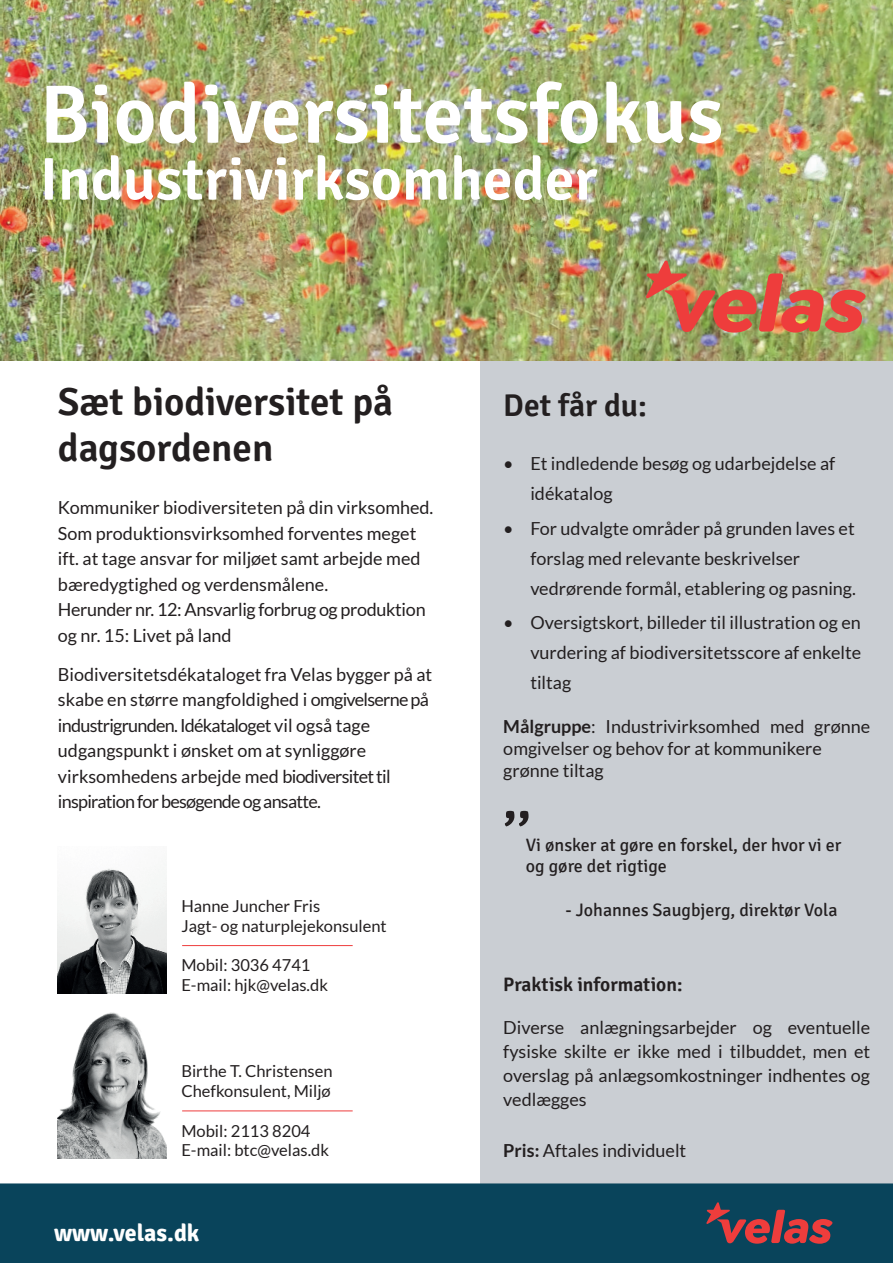
<style>
.page{position:relative;width:893px;height:1263px;background:#fff}
.page>*{position:absolute;margin:0;border:0;box-sizing:border-box;transform-origin:0 0}
.t1{font:600 82.5px "Signika";color:#fff}
.t2{font:600 60px "Signika";color:#fff}
.t3{font:60px "Signika";color:#231f20}
.t4{font:600 39px/46.8px "Signika";color:#231f20}
.t5{font:600 31.5px "Signika";color:#231f20}
.t6{font:700 24px "Signika";color:#fff}
.t7{font:600 19.5px "Signika";color:#231f20}
.t8{font:18px/25.5px "Lato";color:#231f20}
.t9{font:18px/21.6px "Signika";color:#231f20}
.t10{font:16.5px/19.8px "Lato";color:#231f20}
.s1{font-weight:700}
</style>
<div class="page">
<div style="left:480px;top:361px;width:413px;height:859px;background:#caced3"></div>
<div style="left:0;top:1183px;width:893px;height:80px;background:#09445b"></div>
<img style="left:0;top:0;width:893px;height:360px">
<img style="left:645px;top:260px;width:221px;height:73px">
<svg style="left:706px;top:1202px;width:127px;height:42px"></svg>
<img style="left:57px;top:1012px;width:110px;height:147px">
<hr style="left:182px;top:1110px;width:171px;height:1px;background:#ee3d3c">
<img style="left:57px;top:868px;width:110px;height:125px">
<hr style="left:182px;top:945px;width:171px;height:1px;background:#ee3d3c">
<h1 class="t1" style="left:40px;top:78px;width:685px">Biodiversitetsfokus</h1>
<h2 class="t2" style="left:40px;top:152px;width:559px">Industrivirksomheder</h2>
<h3 class="t4" style="left:58px;top:380px;width:337px">Sæt biodiversitet på dagsordenen</h3>
<p class="t8" style="left:58px;top:496px;width:377px">Kommuniker biodiversiteten på din virksomhed.<br>Som produktionsvirksomhed forventes meget ift. at tage ansvar for miljøet samt arbejde med bæredygtighed og verdensmålene.<br>Herunder nr. 12: Ansvarlig forbrug og produktion og nr. 15: Livet på land</p>
<p class="t8" style="left:58px;top:663px;width:376px">Biodiversitetsdékataloget fra Velas bygger på at skabe en større mangfoldighed i omgivelserne på industrigrunden. Idékataloget vil også tage udgangspunkt i ønsket om at synliggøre virksomhedens arbejde med biodiversitet til inspiration for besøgende og ansatte.</p>
<p class="t10" style="left:181px;top:897px;width:207px">Hanne Juncher Fris<br>Jagt- og naturplejekonsulent</p>
<p class="t10" style="left:181px;top:957px;width:148px">Mobil: 3036 4741<br>E-mail: hjk@velas.dk</p>
<p class="t10" style="left:181px;top:1063px;width:153px">Birthe T. Christensen<br>Chefkonsulent, Miljø</p>
<p class="t10" style="left:181px;top:1122px;width:149px">Mobil: 2113 8204<br>E-mail: btc@velas.dk</p>
<h3 class="t6" style="left:54px;top:1219px;width:147px">www.velas.dk</h3>
<h3 class="t5" style="left:503px;top:391px;width:145px">Det får du:</h3>
<p class="t8" style="left:530px;top:450px;width:307px;line-height:30px;text-indent:-27px">• Et indledende besøg og udarbejdelse af idékatalog</p>
<p class="t8" style="left:530px;top:514px;width:327px;line-height:30px;text-indent:-27px">• For udvalgte områder på grunden laves et forslag med relevante beskrivelser vedrørende formål, etablering og pasning.</p>
<p class="t8" style="left:530px;top:609px;width:332px;line-height:30px;text-align:justify;text-indent:-27px">• Oversigtskort, billeder til illustration og en vurdering af biodiversitetsscore af enkelte tiltag</p>
<p class="t8" style="left:503px;top:717px;width:368px;line-height:21.6px"><span class="s1">Målgruppe</span>: Industrivirksomhed med grønne omgivelser og behov for at kommunikere grønne tiltag</p>
<h2 class="t3" style="left:503px;top:811px;width:29px">’’</h2>
<p class="t9" style="left:526px;top:835px;width:317px">Vi ønsker at gøre en forskel, der hvor vi er og gøre det rigtige</p>
<p class="t9" style="left:565px;top:900px;width:273px">- Johannes Saugbjerg, direktør Vola</p>
<p class="t7" style="left:503px;top:975px;width:181px">Praktisk information:</p>
<p class="t8" style="left:503px;top:1017px;width:368px;line-height:24px;text-align:justify">Diverse anlægningsarbejder og eventuelle fysiske skilte er ikke med i tilbuddet, men et overslag på anlægsomkostninger indhentes og vedlægges</p>
<p class="t8" style="left:503px;top:1139px;width:184px"><span class="s1">Pris:</span> Aftales individuelt</p>
</div>
